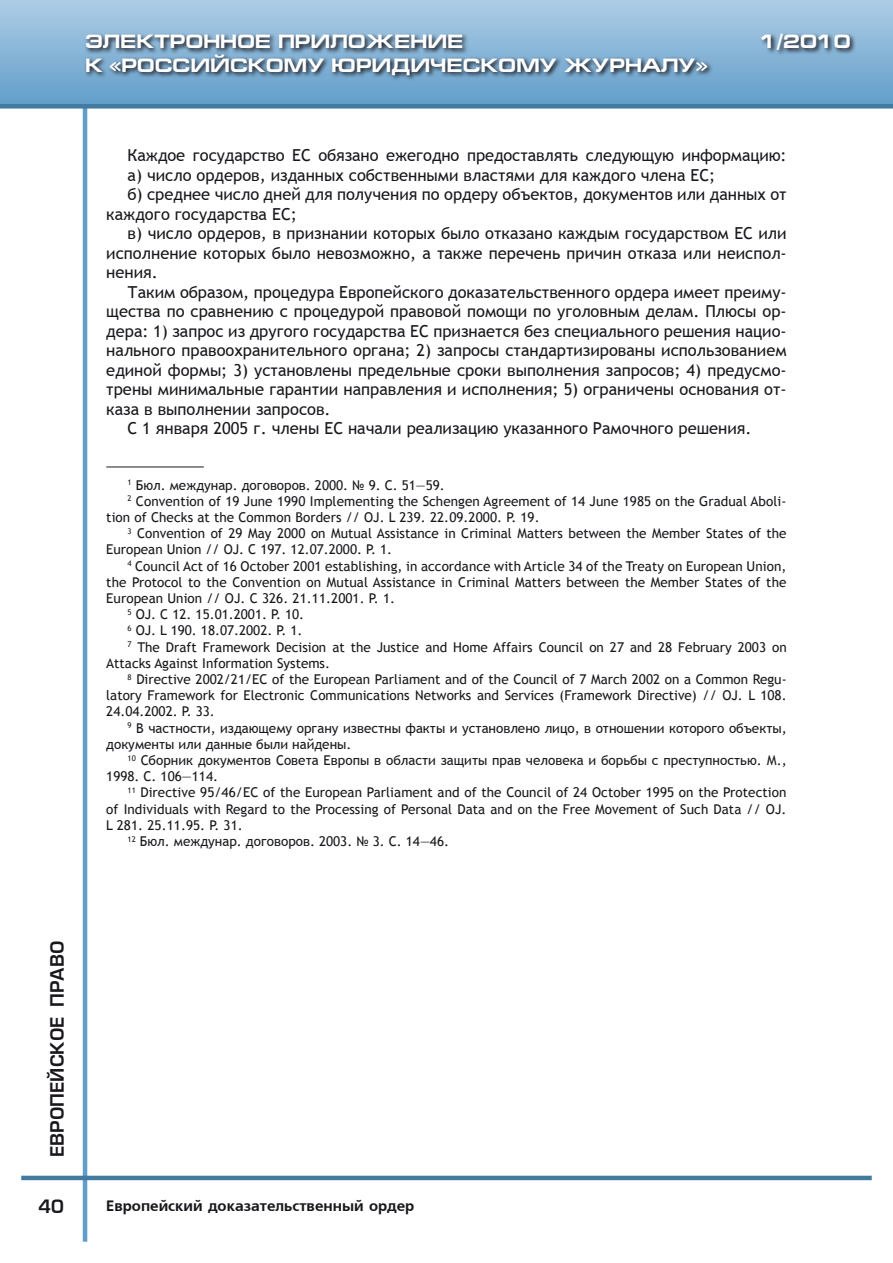
<style>
.page{position:relative;width:893px;height:1263px;background:#fff}
.page>*{position:absolute;margin:0;border:0;box-sizing:border-box;transform-origin:0 0}
.t1{font:700 19.5px "Europe Ext";color:#fff}
.t2{font:18px "Europe Demi Normal";color:#1a171c}
.t3{font:16.5px "Trebuchet MS";color:#1a171c}
.t4{font:15px "Free Set Bold Cyrillic";color:#1a171c}
.t5{font:13.5px "Trebuchet MS";color:#1a171c}
</style>
<div class="page">
<hr style="left:83px;top:89px;width:4px;height:1153px;background:#609ec9">
<hr style="left:21px;top:1176px;width:851px;height:4px;background:#427aa0">
<div style="left:0;top:0;width:893px;height:106px;background:linear-gradient(to bottom,#afcde5,#629ec9)"></div>
<div style="left:0;top:104px;width:893px;height:5px;background:#427aa0"></div>
<svg style="left:83px;top:31px;width:810px;height:121px"></svg>
<hr style="left:106px;top:467px;width:98px;height:1px;background:#1a171c">
<h1 class="t1" style="left:85px;top:31px;width:380px">ЭЛЕКТРОННОЕ ПРИЛОЖЕНИЕ</h1>
<h1 class="t1" style="left:760px;top:31px;width:92px">1/2010</h1>
<h1 class="t1" style="left:85px;top:54px;width:624px">К «РОССИЙСКОМУ ЮРИДИЧЕСКОМУ ЖУРНАЛУ»</h1>
<p class="t3" style="left:128px;top:145px;width:661px">Каждое государство ЕС обязано ежегодно предоставлять следующую информацию:</p>
<p class="t3" style="left:128px;top:165px;width:589px">а) число ордеров, изданных собственными властями для каждого члена ЕС;</p>
<p class="t3" style="left:128px;top:184px;width:661px">б) среднее число дней для получения по ордеру объектов, документов или данных от</p>
<p class="t3" style="left:106px;top:204px;width:192px">каждого государства ЕС;</p>
<p class="t3" style="left:128px;top:223px;width:661px">в) число ордеров, в признании которых было отказано каждым государством ЕС или</p>
<p class="t3" style="left:106px;top:243px;width:682px">исполнение которых было невозможно, а также перечень причин отказа или неиспол-</p>
<p class="t3" style="left:106px;top:262px;width:53px">нения.</p>
<p class="t3" style="left:128px;top:282px;width:661px">Таким образом, процедура Европейского доказательственного ордера имеет преиму-</p>
<p class="t3" style="left:106px;top:301px;width:682px">щества по сравнению с процедурой правовой помощи по уголовным делам. Плюсы ор-</p>
<p class="t3" style="left:106px;top:321px;width:682px">дера: 1) запрос из другого государства ЕС признается без специального решения нацио-</p>
<p class="t3" style="left:106px;top:340px;width:682px">нального правоохранительного органа; 2) запросы стандартизированы использованием</p>
<p class="t3" style="left:106px;top:360px;width:682px">единой формы; 3) установлены предельные сроки выполнения запросов; 4) предусмо-</p>
<p class="t3" style="left:106px;top:379px;width:682px">трены минимальные гарантии направления и исполнения; 5) ограничены основания от-</p>
<p class="t3" style="left:106px;top:399px;width:226px">каза в выполнении запросов.</p>
<p class="t3" style="left:128px;top:419px;width:626px">С 1 января 2005 г. члены ЕС начали реализацию указанного Рамочного решения.</p>
<p class="t5" style="left:128px;top:477px;width:319px"><sup>1</sup> Бюл. междунар. договоров. 2000. № 9. С. 51―59.</p>
<p class="t5" style="left:128px;top:493px;width:660px"><sup>2</sup> Convention of 19 June 1990 implementing the Schengen Agreement of 14 June 1985 on the Gradual Aboli-</p>
<p class="t5" style="left:106px;top:509px;width:435px">tion of Checks at the Common Borders // OJ. L 239. 22.09.2000. P. 19.</p>
<p class="t5" style="left:128px;top:525px;width:661px"><sup>3</sup> Convention of 29 May 2000 on Mutual Assistance in Criminal Matters between the Member States of the</p>
<p class="t5" style="left:106px;top:542px;width:287px">European Union // OJ. C 197. 12.07.2000. P. 1.</p>
<p class="t5" style="left:128px;top:558px;width:660px"><sup>4</sup> Council Act of 16 October 2001 establishing, in accordance with Article 34 of the Treaty on European Union,</p>
<p class="t5" style="left:106px;top:574px;width:682px">the Protocol to the Convention on Mutual Assistance in Criminal Matters between the Member States of the</p>
<p class="t5" style="left:106px;top:590px;width:290px">European Union // OJ. C 326. 21.11.2001. P. 1.</p>
<p class="t5" style="left:128px;top:606px;width:178px"><sup>5</sup> OJ. C 12. 15.01.2001. P. 10.</p>
<p class="t5" style="left:128px;top:623px;width:176px"><sup>6</sup> OJ. L 190. 18.07.2002. P. 1.</p>
<p class="t5" style="left:128px;top:639px;width:661px"><sup>7</sup> The Draft Framework Decision at the Justice and Home Affairs Council on 27 and 28 February 2003 on</p>
<p class="t5" style="left:106px;top:655px;width:225px">Attacks Against Information Systems.</p>
<p class="t5" style="left:128px;top:671px;width:661px"><sup>8</sup> Directive 2002/21/EC of the European Parliament and of the Council of 7 March 2002 on a Common Regu-</p>
<p class="t5" style="left:106px;top:687px;width:682px">latory Framework for Electronic Communications Networks and Services (Framework Directive) // OJ. L 108.</p>
<p class="t5" style="left:106px;top:704px;width:110px">24.04.2002. P. 33.</p>
<p class="t5" style="left:128px;top:720px;width:661px"><sup>9</sup> В частности, издающему органу известны факты и установлено лицо, в отношении которого объекты,</p>
<p class="t5" style="left:106px;top:736px;width:247px">документы или данные были найдены.</p>
<p class="t5" style="left:128px;top:752px;width:661px"><sup>10</sup> Сборник документов Совета Европы в области защиты прав человека и борьбы с преступностью. М.,</p>
<p class="t5" style="left:106px;top:768px;width:113px">1998. С. 106―114.</p>
<p class="t5" style="left:128px;top:785px;width:660px"><sup>11</sup> Directive 95/46/EC of the European Parliament and of the Council of 24 October 1995 on the Protection</p>
<p class="t5" style="left:106px;top:801px;width:682px">of Individuals with Regard to the Processing of Personal Data and on the Free Movement of Such Data // OJ.</p>
<p class="t5" style="left:106px;top:817px;width:138px">L 281. 25.11.95. P. 31.</p>
<p class="t5" style="left:128px;top:833px;width:323px"><sup>12</sup> Бюл. междунар. договоров. 2003. № 3. С. 14―46.</p>
<h2 class="t2" style="left:47px;top:1157px;width:217px;rotate:-90deg">европейское право</h2>
<h2 class="t2" style="left:38px;top:1196px;width:27px">40</h2>
<p class="t4" style="left:106px;top:1197px;width:310px">Европейский доказательственный ордер</p>
</div>
